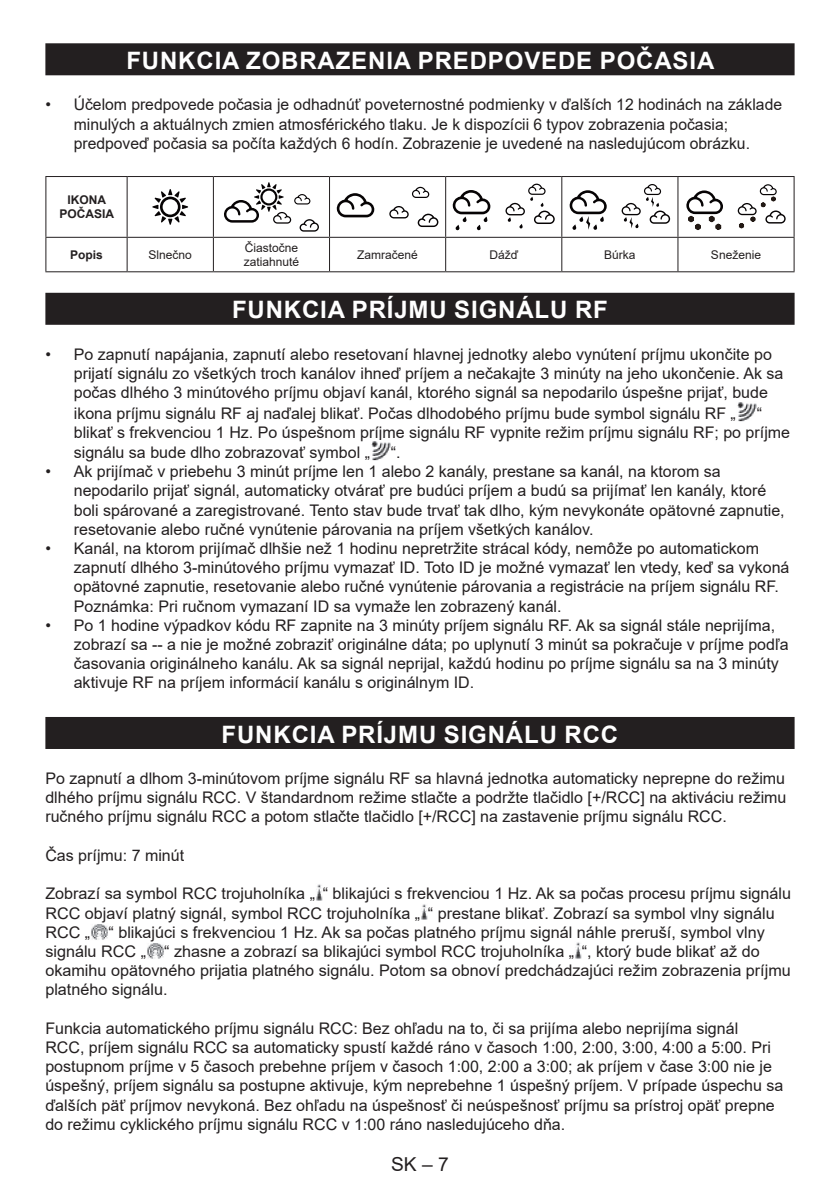
<style>
.page{position:relative;width:840px;height:1191px;background:#fff}
.page>*{position:absolute;margin:0;border:0;box-sizing:border-box;transform-origin:0 0}
.t1{font:700 24px "Arial";letter-spacing:.035em;color:#fff}
.t2{font:19.2px "Arial";color:#231f20}
.t3{font:16px/19.2px "Arial";color:#231f20}
.t4{font:12px/14.4px "Arial";color:#231f20}
.t5{font:700 12px/14.4px "Arial";color:#231f20;text-align:center}
</style>
<div class="page">
<div style="left:45px;top:43px;width:749px;height:32px;background:#231f20"></div>
<div style="left:45px;top:293px;width:749px;height:32px;background:#231f20"></div>
<div style="left:45px;top:717px;width:749px;height:32px;background:#231f20"></div>
<hr style="left:45px;top:176px;width:82px;height:1px;background:#231f20">
<hr style="left:45px;top:177px;width:1px;height:60px;background:#231f20">
<hr style="left:127px;top:176px;width:86px;height:1px;background:#231f20">
<hr style="left:126px;top:177px;width:1px;height:60px;background:#231f20">
<hr style="left:213px;top:176px;width:116px;height:1px;background:#231f20">
<hr style="left:213px;top:177px;width:1px;height:60px;background:#231f20">
<hr style="left:329px;top:176px;width:116px;height:1px;background:#231f20">
<hr style="left:329px;top:177px;width:1px;height:60px;background:#231f20">
<hr style="left:445px;top:176px;width:116px;height:1px;background:#231f20">
<hr style="left:445px;top:177px;width:1px;height:60px;background:#231f20">
<hr style="left:561px;top:176px;width:116px;height:1px;background:#231f20">
<hr style="left:561px;top:177px;width:1px;height:60px;background:#231f20">
<hr style="left:677px;top:176px;width:117px;height:1px;background:#231f20">
<hr style="left:677px;top:177px;width:1px;height:60px;background:#231f20">
<hr style="left:793px;top:177px;width:1px;height:60px;background:#231f20">
<hr style="left:45px;top:237px;width:82px;height:1px;background:#231f20">
<hr style="left:45px;top:238px;width:1px;height:33px;background:#231f20">
<hr style="left:127px;top:237px;width:86px;height:1px;background:#231f20">
<hr style="left:126px;top:238px;width:1px;height:33px;background:#231f20">
<hr style="left:213px;top:237px;width:116px;height:1px;background:#231f20">
<hr style="left:213px;top:238px;width:1px;height:33px;background:#231f20">
<hr style="left:329px;top:237px;width:116px;height:1px;background:#231f20">
<hr style="left:329px;top:238px;width:1px;height:33px;background:#231f20">
<hr style="left:445px;top:237px;width:116px;height:1px;background:#231f20">
<hr style="left:445px;top:238px;width:1px;height:33px;background:#231f20">
<hr style="left:561px;top:237px;width:116px;height:1px;background:#231f20">
<hr style="left:561px;top:238px;width:1px;height:33px;background:#231f20">
<hr style="left:677px;top:237px;width:117px;height:1px;background:#231f20">
<hr style="left:677px;top:238px;width:1px;height:33px;background:#231f20">
<hr style="left:793px;top:238px;width:1px;height:33px;background:#231f20">
<hr style="left:45px;top:271px;width:82px;height:1px;background:#231f20">
<hr style="left:127px;top:271px;width:86px;height:1px;background:#231f20">
<hr style="left:213px;top:271px;width:116px;height:1px;background:#231f20">
<hr style="left:329px;top:271px;width:116px;height:1px;background:#231f20">
<hr style="left:445px;top:271px;width:116px;height:1px;background:#231f20">
<hr style="left:561px;top:271px;width:116px;height:1px;background:#231f20">
<hr style="left:677px;top:271px;width:117px;height:1px;background:#231f20">
<svg style="left:152px;top:189px;width:36px;height:36px"></svg>
<svg style="left:224px;top:182px;width:95px;height:50px"></svg>
<svg style="left:336px;top:193px;width:38px;height:24px"></svg>
<svg style="left:389px;top:206px;width:19px;height:12px"></svg>
<svg style="left:412px;top:187px;width:17px;height:11px"></svg>
<svg style="left:417px;top:214px;width:21px;height:13px"></svg>
<svg style="left:452px;top:190px;width:38px;height:41px"></svg>
<svg style="left:505px;top:184px;width:49px;height:44px"></svg>
<svg style="left:569px;top:190px;width:37px;height:40px"></svg>
<svg style="left:621px;top:184px;width:48px;height:44px"></svg>
<svg style="left:686px;top:190px;width:36px;height:40px"></svg>
<svg style="left:737px;top:184px;width:48px;height:44px"></svg>
<img style="left:737px;top:402px;width:19px;height:19px">
<img style="left:371px;top:441px;width:19px;height:20px">
<img style="left:316px;top:884px;width:6px;height:16px">
<img style="left:421px;top:904px;width:6px;height:16px">
<img style="left:91px;top:924px;width:17px;height:16px">
<img style="left:147px;top:943px;width:17px;height:16px">
<img style="left:575px;top:942px;width:6px;height:16px">
<h1 class="t1" style="left:126px;top:43px;width:589px">FUNKCIA ZOBRAZENIA PREDPOVEDE POČASIA</h1>
<p class="t3" style="left:74px;top:95px;width:709px;text-indent:-28px">• Účelom predpovede počasia je odhadnúť poveternostné podmienky v ďalších 12 hodinách na základe minulých a aktuálnych zmien atmosférického tlaku. Je k dispozícii 6 typov zobrazenia počasia; predpoveď počasia sa počíta každých 6 hodín. Zobrazenie je uvedené na nasledujúcom obrázku.</p>
<p class="t5" style="left:59px;top:193px;width:56px">IKONA<br>POČASIA</p>
<p class="t5" style="left:70px;top:248px;width:34px">Popis</p>
<p class="t4" style="left:148px;top:247px;width:45px">Slnečno</p>
<p class="t4" style="left:243px;top:240px;width:57px">Čiastočne zatiahnuté</p>
<p class="t4" style="left:357px;top:247px;width:62px">Zamračené</p>
<p class="t4" style="left:489px;top:247px;width:30px">Dážď</p>
<p class="t4" style="left:604px;top:247px;width:33px">Búrka</p>
<p class="t4" style="left:710px;top:247px;width:52px">Sneženie</p>
<h1 class="t1" style="left:232px;top:293px;width:377px">FUNKCIA PRÍJMU SIGNÁLU RF</h1>
<p class="t3" style="left:74px;top:344px;width:710px;text-indent:-28px">• Po zapnutí napájania, zapnutí alebo resetovaní hlavnej jednotky alebo vynútení príjmu ukončite po prijatí signálu zo všetkých troch kanálov ihneď príjem a nečakajte 3 minúty na jeho ukončenie. Ak sa počas dlhého 3 minútového príjmu objaví kanál, ktorého signál sa nepodarilo úspešne prijať, bude ikona príjmu signálu RF aj naďalej blikať. Počas dlhodobého príjmu bude symbol signálu RF „</p>
<p class="t3" style="left:74px;top:403px;width:717px;line-height:19.8px;text-indent:682px">“ blikať s frekvenciou 1 Hz. Po úspešnom príjme signálu RF vypnite režim príjmu signálu RF; po príjme signálu sa bude dlho zobrazovať symbol „</p>
<p class="t3" style="left:390px;top:442px;width:11px">“.</p>
<p class="t3" style="left:74px;top:462px;width:712px;text-indent:-28px">• Ak prijímač v priebehu 3 minút príjme len 1 alebo 2 kanály, prestane sa kanál, na ktorom sa nepodarilo prijať signál, automaticky otvárať pre budúci príjem a budú sa prijímať len kanály, ktoré boli spárované a zaregistrované. Tento stav bude trvať tak dlho, kým nevykonáte opätovné zapnutie, resetovanie alebo ručné vynútenie párovania na príjem všetkých kanálov.</p>
<p class="t3" style="left:74px;top:538px;width:716px;text-indent:-28px">• Kanál, na ktorom prijímač dlhšie než 1 hodinu nepretržite strácal kódy, nemôže po automatickom zapnutí dlhého 3-minútového príjmu vymazať ID. Toto ID je možné vymazať len vtedy, keď sa vykoná opätovné zapnutie, resetovanie alebo ručné vynútenie párovania a registrácie na príjem signálu RF.<br>Poznámka: Pri ručnom vymazaní ID sa vymaže len zobrazený kanál.</p>
<p class="t3" style="left:74px;top:615px;width:716px;text-indent:-28px">• Po 1 hodine výpadkov kódu RF zapnite na 3 minúty príjem signálu RF. Ak sa signál stále neprijíma, zobrazí sa -- a nie je možné zobraziť originálne dáta; po uplynutí 3 minút sa pokračuje v príjme podľa časovania originálneho kanálu. Ak sa signál neprijal, každú hodinu po príjme signálu sa na 3 minúty aktivuje RF na príjem informácií kanálu s originálnym ID.</p>
<h1 class="t1" style="left:221px;top:717px;width:398px">FUNKCIA PRÍJMU SIGNÁLU RCC</h1>
<p class="t3" style="left:45px;top:768px;width:742px;text-align:justify">Po zapnutí a dlhom 3-minútovom príjme signálu RF sa hlavná jednotka automaticky neprepne do režimu dlhého príjmu signálu RCC. V štandardnom režime stlačte a podržte tlačidlo [+/RCC] na aktiváciu režimu ručného príjmu signálu RCC a potom stlačte tlačidlo [+/RCC] na zastavenie príjmu signálu RCC.</p>
<p class="t3" style="left:45px;top:845px;width:140px">Čas príjmu: 7 minút</p>
<p class="t3" style="left:45px;top:884px;width:746px">Zobrazí sa symbol RCC trojuholníka „ “ blikajúci s frekvenciou 1 Hz. Ak sa počas procesu príjmu signálu RCC objaví platný signál, symbol RCC trojuholníka „ “ prestane blikať. Zobrazí sa symbol vlny signálu RCC „ “ blikajúci s frekvenciou 1 Hz. Ak sa počas platného príjmu signál náhle preruší, symbol vlny signálu RCC „ “ zhasne a zobrazí sa blikajúci symbol RCC trojuholníka „ “, ktorý bude blikať až do okamihu opätovného prijatia platného signálu. Potom sa obnoví predchádzajúci režim zobrazenia príjmu platného signálu.</p>
<p class="t3" style="left:45px;top:1018px;width:739px">Funkcia automatického príjmu signálu RCC: Bez ohľadu na to, či sa prijíma alebo neprijíma signál<br>RCC, príjem signálu RCC sa automaticky spustí každé ráno v časoch 1:00, 2:00, 3:00, 4:00 a 5:00. Pri postupnom príjme v 5 časoch prebehne príjem v časoch 1:00, 2:00 a 3:00; ak príjem v čase 3:00 nie je úspešný, príjem signálu sa postupne aktivuje, kým neprebehne 1 úspešný príjem. V prípade úspechu sa ďalších päť príjmov nevykoná. Bez ohľadu na úspešnosť či neúspešnosť príjmu sa prístroj opäť prepne do režimu cyklického príjmu signálu RCC v 1:00 ráno nasledujúceho dňa.</p>
<p class="t2" style="left:391px;top:1151px;width:59px">SK–7</p>
</div>
